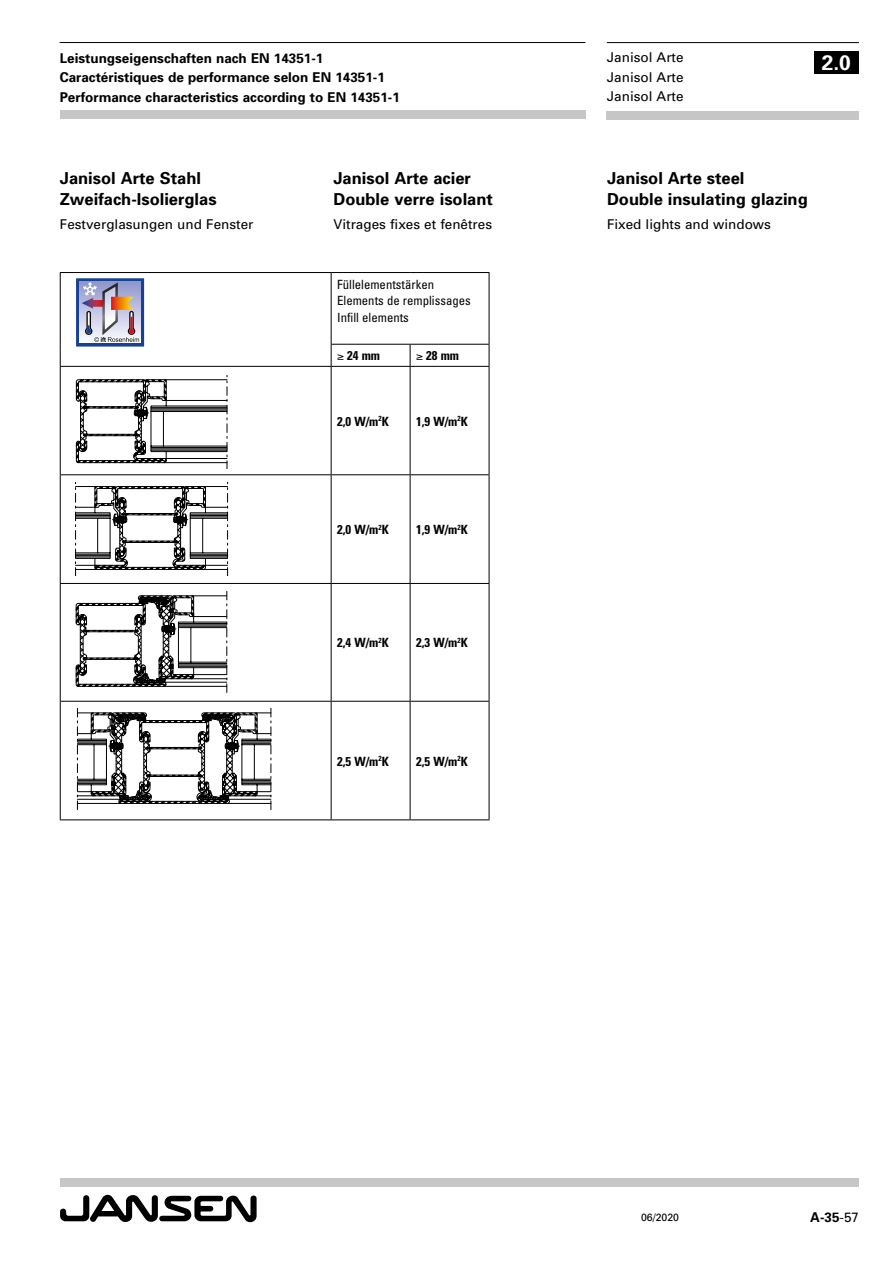
<style>
.page{position:relative;width:893px;height:1263px;background:#fff}
.page>*{position:absolute;margin:0;border:0;box-sizing:border-box;transform-origin:0 0}
.t1{font:700 21px "Univers";color:#fff}
.t2{font:700 16.5px/21px "Univers";color:#000}
.t3{font:700 13.5px/19.5px "Univers";color:#000}
.t4{font:13.5px/19.5px "Univers";color:#000;text-align:justify}
.t5{font:700 condensed 12.75px "Univers";color:#000}
.t6{font:condensed 12.75px/16.5px "Univers";color:#000}
.t7{font:10.5px "Univers";color:#000}
.s1{font-weight:400}
</style>
<div class="page">
<div style="left:60px;top:1178px;width:799px;height:8px;background:#c6c6c6"></div>
<svg style="left:60px;top:1195px;width:197px;height:27px"></svg>
<div style="left:60px;top:111px;width:525px;height:8px;background:#c6c6c6"></div>
<hr style="left:60px;top:42px;width:525px;height:1px;background:#000">
<div style="left:607px;top:111px;width:252px;height:8px;background:#c6c6c6"></div>
<hr style="left:607px;top:42px;width:252px;height:1px;background:#000">
<div style="left:814px;top:51px;width:45px;height:22px;background:#000"></div>
<hr style="left:60px;top:272px;width:271px;height:1px;background:#000">
<hr style="left:60px;top:273px;width:1px;height:71px;background:#000">
<svg style="left:60px;top:344px;width:1px;height:22px"></svg>
<hr style="left:331px;top:272px;width:79px;height:1px;background:#000">
<hr style="left:331px;top:273px;width:1px;height:71px;background:#000">
<hr style="left:410px;top:272px;width:79px;height:1px;background:#000">
<hr style="left:489px;top:273px;width:1px;height:71px;background:#000">
<hr style="left:331px;top:344px;width:79px;height:1px;background:#000">
<svg style="left:331px;top:345px;width:1px;height:21px"></svg>
<hr style="left:410px;top:344px;width:79px;height:1px;background:#000">
<svg style="left:410px;top:345px;width:1px;height:21px"></svg>
<svg style="left:489px;top:345px;width:1px;height:21px"></svg>
<hr style="left:60px;top:366px;width:271px;height:1px;background:#000">
<hr style="left:60px;top:367px;width:1px;height:107px;background:#000">
<hr style="left:331px;top:366px;width:79px;height:1px;background:#000">
<hr style="left:331px;top:367px;width:1px;height:107px;background:#000">
<hr style="left:410px;top:366px;width:79px;height:1px;background:#000">
<hr style="left:410px;top:367px;width:1px;height:107px;background:#000">
<hr style="left:489px;top:367px;width:1px;height:107px;background:#000">
<hr style="left:60px;top:474px;width:271px;height:1px;background:#000">
<hr style="left:60px;top:475px;width:1px;height:108px;background:#000">
<hr style="left:331px;top:474px;width:79px;height:1px;background:#000">
<hr style="left:331px;top:475px;width:1px;height:108px;background:#000">
<hr style="left:410px;top:474px;width:79px;height:1px;background:#000">
<hr style="left:410px;top:475px;width:1px;height:108px;background:#000">
<hr style="left:489px;top:475px;width:1px;height:108px;background:#000">
<hr style="left:60px;top:583px;width:271px;height:1px;background:#000">
<hr style="left:60px;top:584px;width:1px;height:117px;background:#000">
<hr style="left:331px;top:583px;width:79px;height:1px;background:#000">
<hr style="left:331px;top:584px;width:1px;height:117px;background:#000">
<hr style="left:410px;top:583px;width:79px;height:1px;background:#000">
<hr style="left:410px;top:584px;width:1px;height:117px;background:#000">
<hr style="left:489px;top:584px;width:1px;height:117px;background:#000">
<hr style="left:60px;top:701px;width:271px;height:1px;background:#000">
<hr style="left:60px;top:702px;width:1px;height:117px;background:#000">
<hr style="left:331px;top:701px;width:79px;height:1px;background:#000">
<hr style="left:331px;top:702px;width:1px;height:117px;background:#000">
<hr style="left:410px;top:701px;width:79px;height:1px;background:#000">
<hr style="left:410px;top:702px;width:1px;height:117px;background:#000">
<hr style="left:489px;top:702px;width:1px;height:117px;background:#000">
<hr style="left:60px;top:819px;width:271px;height:1px;background:#000">
<hr style="left:331px;top:819px;width:79px;height:1px;background:#000">
<hr style="left:410px;top:819px;width:79px;height:1px;background:#000">
<svg style="left:76px;top:279px;width:68px;height:67px;background:#a09db6"></svg>
<svg style="left:76px;top:376px;width:152px;height:92px"></svg>
<svg style="left:75px;top:483px;width:154px;height:93px"></svg>
<svg style="left:75px;top:591px;width:153px;height:102px"></svg>
<svg style="left:76px;top:707px;width:196px;height:102px"></svg>
<p class="t3" style="left:60px;top:48px;width:342px">Leistungseigenschaften nach EN 14351-1<br>Caractéristiques de performance selon EN 14351-1<br>Performance characteristics according to EN 14351-1</p>
<p class="t2" style="left:60px;top:167px;width:158px">Janisol Arte Stahl<br>Zweifach-Isolierglas</p>
<p class="t4" style="left:60px;top:215px;width:195px">Festverglasungen und Fenster</p>
<p class="t2" style="left:333px;top:167px;width:161px">Janisol Arte acier<br>Double verre isolant</p>
<p class="t4" style="left:333px;top:215px;width:160px">Vitrages fixes et fenêtres</p>
<p class="t6" style="left:337px;top:276px;width:135px">Füllelementstärken<br>Elements de remplissages<br>Infill elements</p>
<p class="t5" style="left:337px;top:348px;width:44px">≥ 24 mm</p>
<p class="t5" style="left:416px;top:348px;width:44px">≥ 28 mm</p>
<p class="t5" style="left:337px;top:413px;width:53px">2,0 W/m<sup>2</sup>K</p>
<p class="t5" style="left:416px;top:413px;width:53px">1,9 W/m<sup>2</sup>K</p>
<p class="t5" style="left:337px;top:522px;width:53px">2,0 W/m<sup>2</sup>K</p>
<p class="t5" style="left:416px;top:522px;width:53px">1,9 W/m<sup>2</sup>K</p>
<p class="t5" style="left:337px;top:635px;width:53px">2,4 W/m<sup>2</sup>K</p>
<p class="t5" style="left:416px;top:635px;width:53px">2,3 W/m<sup>2</sup>K</p>
<p class="t5" style="left:337px;top:753px;width:53px">2,5 W/m<sup>2</sup>K</p>
<p class="t5" style="left:416px;top:753px;width:53px">2,5 W/m<sup>2</sup>K</p>
<p class="t4" style="left:607px;top:47px;width:78px">Janisol Arte Janisol Arte Janisol Arte</p>
<h1 class="t1" style="left:822px;top:49px;width:31px">2.0</h1>
<p class="t2" style="left:607px;top:167px;width:202px">Janisol Arte steel<br>Double insulating glazing</p>
<p class="t4" style="left:607px;top:215px;width:165px">Fixed lights and windows</p>
<p class="t7" style="left:641px;top:1210px;width:39px">06/2020</p>
<p class="t3" style="left:810px;top:1207px;width:50px">A-35<span class="s1">-57</span></p>
</div>
